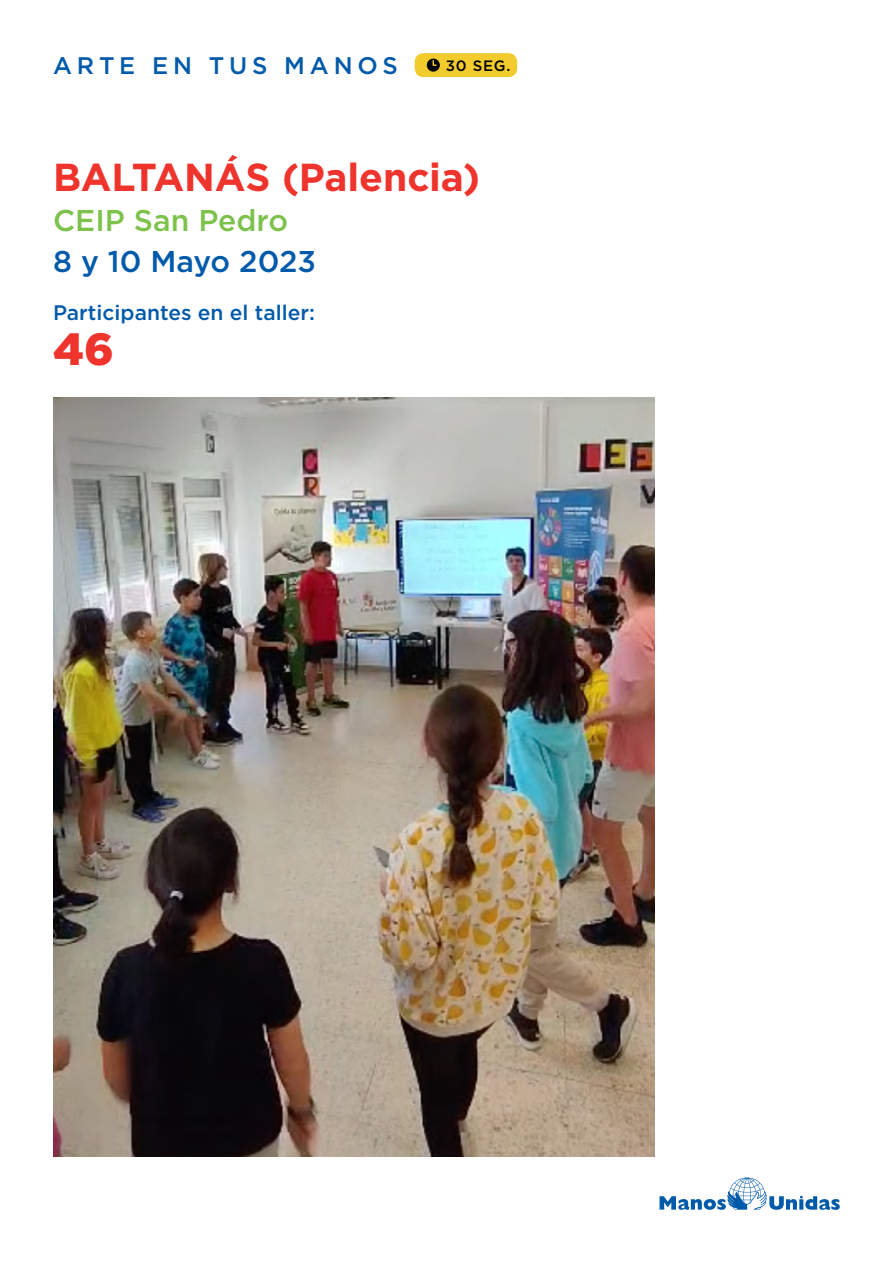
<style>
.page{position:relative;width:893px;height:1263px;background:#fff}
.page>*{position:absolute;margin:0;border:0;box-sizing:border-box;transform-origin:0 0}
.t1{font:900 45px "Gotham";color:#ee342c}
.t2{font:700 39px "Gotham";letter-spacing:-.005em;color:#ee342c}
.t3{font:500 30px "Gotham";color:#7cc24b}
.t4{font:500 30px "Gotham";color:#005aaa}
.t5{font:500 24px "Gotham";letter-spacing:.2em;color:#005aaa}
.t6{font:500 21px "Gotham";color:#005aaa}
.t7{font:500 15px "Gotham";color:#000}
</style>
<div class="page">
<img style="left:53px;top:397px;width:602px;height:760px">
<svg style="left:659px;top:1177px;width:181px;height:33px"></svg>
<div style="left:415px;top:53px;width:102px;height:24px;background:#f2cb2d;border-radius:9px"></div>
<div style="left:427px;top:59px;width:13px;height:13px;background:#000;border-radius:50%"></div>
<svg style="left:432px;top:59px;width:6px;height:7px"></svg>
<p class="t5" style="left:53px;top:50px;width:346px">ARTE EN TUS MANOS</p>
<p class="t7" style="left:446px;top:56px;width:66px">30 SEG.</p>
<h2 class="t2" style="left:53px;top:151px;width:428px">BALTANÁS (Palencia)</h2>
<h3 class="t3" style="left:53px;top:201px;width:236px">CEIP San Pedro</h3>
<h3 class="t4" style="left:53px;top:242px;width:264px">8 y 10 Mayo 2023</h3>
<p class="t6" style="left:53px;top:299px;width:263px">Participantes en el taller:</p>
<h1 class="t1" style="left:53px;top:318px;width:62px">46</h1>
</div>
